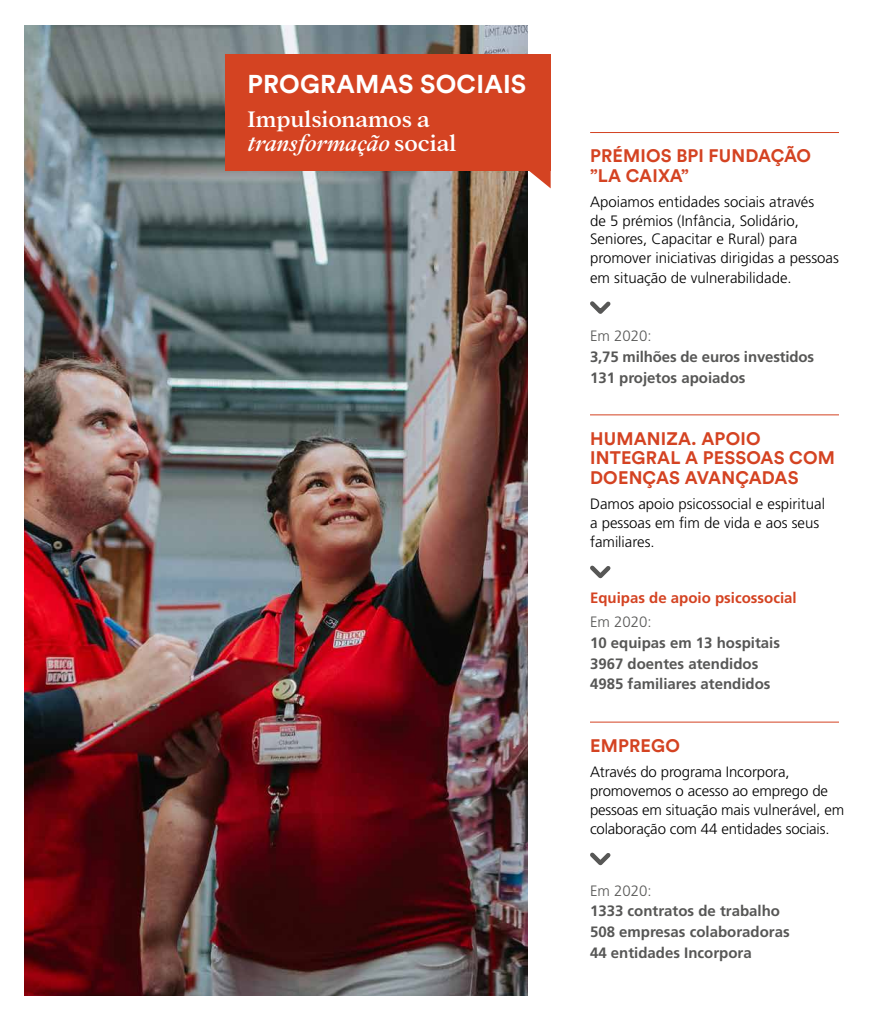
<style>
.page{position:relative;width:893px;height:1021px;background:#fff}
.page>*{position:absolute;margin:0;border:0;box-sizing:border-box;transform-origin:0 0}
.t1{font:700 25.5px "Circular Std";letter-spacing:.01em;color:#fff}
.t2{font:500 24.6px/24.6px "Addington CF";letter-spacing:-.005em;color:#fff}
.t3{font:700 18px/19.5px "Circular Std";letter-spacing:.01em;color:#d44322}
.t4{font:300 15px/18.9px "Frutiger LT Std";color:#000}
.t5{font:700 15px/20.7px "Frutiger LT Std";color:#575756}
.t6{font:700 15px "Frutiger LT Std";color:#d44322}
.t7{font:300 15px "Frutiger LT Std";color:#575756}
.s1{font-style:italic}
</style>
<div class="page">
<img style="left:24px;top:26px;width:503px;height:969px">
<hr style="left:590px;top:132px;width:249px;height:1px;background:#d44322">
<svg style="left:590px;top:301px;width:21px;height:13px"></svg>
<hr style="left:590px;top:721px;width:249px;height:1px;background:#d44322">
<svg style="left:590px;top:852px;width:21px;height:14px"></svg>
<div style="left:225px;top:54px;width:326px;height:116px;background:#d44322"></div>
<svg style="left:510px;top:170px;width:41px;height:18px"></svg>
<hr style="left:590px;top:414px;width:249px;height:1px;background:#d44322">
<svg style="left:590px;top:565px;width:21px;height:14px"></svg>
<h1 class="t1" style="left:248px;top:67px;width:280px">PROGRAMAS SOCIAIS</h1>
<h2 class="t2" style="left:247px;top:107px;width:211px">Impulsionamos a <span class="s1">transformação</span> social</h2>
<p class="t3" style="left:590px;top:146px;width:223px">PRÉMIOS BPI FUNDAÇÃO ”LA CAIXA”</p>
<p class="t4" style="left:590px;top:192px;width:250px">Apoiamos entidades sociais através<br>de 5 prémios (Infância, Solidário, Seniores, Capacitar e Rural) para promover iniciativas dirigidas a pessoas em situação de vulnerabilidade.</p>
<p class="t7" style="left:590px;top:327px;width:63px">Em 2020:</p>
<p class="t5" style="left:590px;top:346px;width:226px">3,75 milhões de euros investidos<br>131 projetos apoiados</p>
<p class="t3" style="left:590px;top:428px;width:246px">HUMANIZA. APOIO<br>INTEGRAL A PESSOAS COM<br>DOENÇAS AVANÇADAS</p>
<p class="t4" style="left:590px;top:494px;width:237px">Damos apoio psicossocial e espiritual a pessoas em fim de vida e aos seus familiares.</p>
<p class="t6" style="left:590px;top:588px;width:208px">Equipas de apoio psicossocial</p>
<p class="t7" style="left:590px;top:613px;width:63px">Em 2020:</p>
<p class="t5" style="left:590px;top:632px;width:192px">10 equipas em 13 hospitais<br>3967 doentes atendidos<br>4985 familiares atendidos</p>
<p class="t3" style="left:590px;top:735px;width:91px">EMPREGO</p>
<p class="t4" style="left:590px;top:762px;width:256px">Através do programa Incorpora, promovemos o acesso ao emprego de pessoas em situação mais vulnerável, em colaboração com 44 entidades sociais.</p>
<p class="t7" style="left:590px;top:881px;width:63px">Em 2020:</p>
<p class="t5" style="left:590px;top:900px;width:201px">1333 contratos de trabalho<br>508 empresas colaboradoras<br>44 entidades Incorpora</p>
</div>
